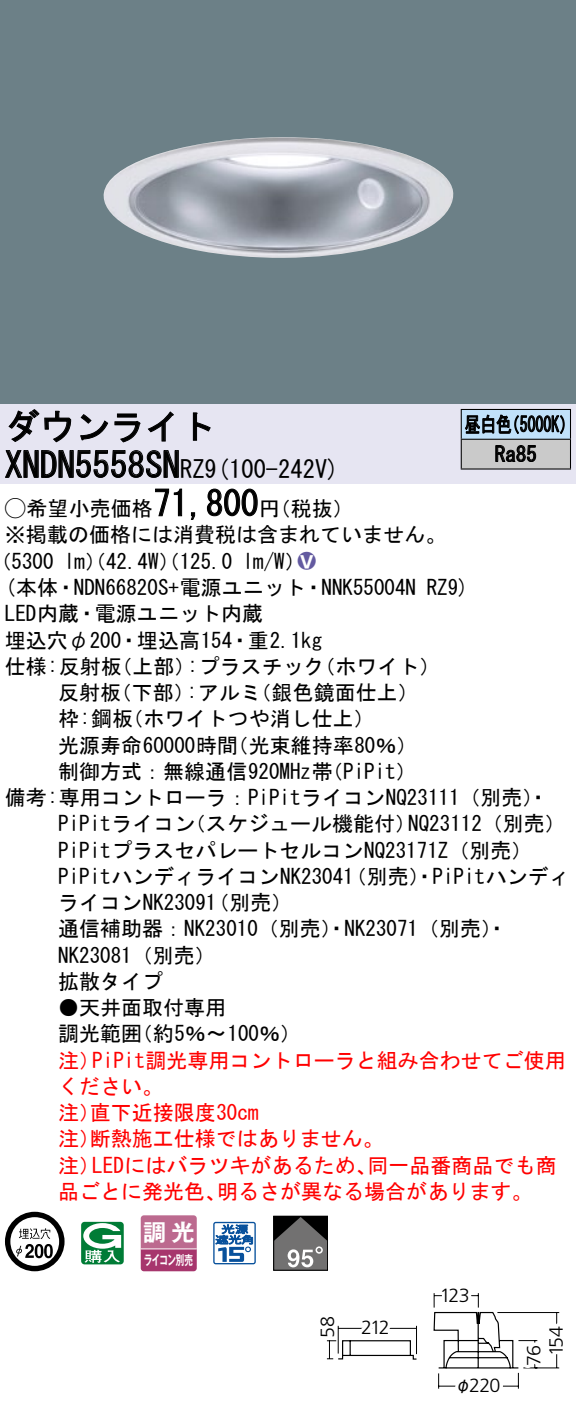
<style>
.page{position:relative;width:576px;height:1410px;background:#fff}
.page>*{position:absolute;margin:0;border:0;box-sizing:border-box;transform-origin:0 0}
.t1{font:35px "MS Gothic";color:#000}
.t2{font:24.5px "MS Gothic";color:#000}
.t3{font:23.1px "Gothic MB101 Pro De Bold 90 pv RKSJ H";color:#fff}
.t4{font:21px/26.2px "MS Gothic";color:#000}
.t5{font:21px/26.2px "MS Gothic";color:#f00}
.t6{font:21px/29.8px "MS Gothic";color:#000;scale:.75 1}
.t7{font:21px "Ford Classification 1";color:#635aa0}
.t8{font:300 19.25px/22.4px "Frutiger LT Std";letter-spacing:-.05em;color:#000}
.t9{font:15.75px "Gothic MB101 Pro Regular 90 pv RKSJ H";color:#000}
.t10{font:13.3px "Gothic MB101 Pro De Bold 90 pv RKSJ H";letter-spacing:-.05em;color:#fff;scale:.65 1}
.s1{font-size:24.5px}
.s2{font-family:"Ford Classification 1"}
.s3{color:#fff}
</style>
<div class="page">
<div style="left:0;top:0;width:575px;height:404px;background:#6c8087"></div>
<img style="left:103px;top:137px;width:351px;height:121px">
<div style="left:0;top:404px;width:575px;height:79px;background:#e6e5f2"></div>
<svg style="left:8px;top:409px;width:64px;height:34px"></svg>
<svg style="left:80px;top:413px;width:60px;height:30px"></svg>
<svg style="left:147px;top:411px;width:26px;height:31px"></svg>
<svg style="left:192px;top:412px;width:19px;height:29px"></svg>
<svg style="left:5px;top:450px;width:174px;height:28px"></svg>
<svg style="left:155px;top:488px;width:27px;height:29px"></svg>
<svg style="left:190px;top:512px;width:6px;height:8px"></svg>
<svg style="left:207px;top:488px;width:51px;height:29px"></svg>
<svg style="left:5px;top:1212px;width:59px;height:59px"></svg>
<svg style="left:44px;top:1244px;width:9px;height:14px"></svg>
<svg style="left:81px;top:1222px;width:43px;height:42px"></svg>
<svg style="left:140px;top:1215px;width:56px;height:56px"></svg>
<hr style="left:141px;top:1248px;width:55px;height:1px;background:#fff">
<svg style="left:213px;top:1222px;width:43px;height:42px"></svg>
<div style="left:273px;top:1216px;width:55px;height:54px;border:1px solid #000"></div>
<svg style="left:273px;top:1217px;width:54px;height:53px"></svg>
<div style="left:461px;top:409px;width:109px;height:30px;background:#c1e1fa"></div>
<div style="left:461px;top:439px;width:109px;height:30px;background:#cacaca"></div>
<hr style="left:460px;top:409px;width:110px;height:1px;background:#000">
<hr style="left:569px;top:410px;width:2px;height:29px;background:#000">
<hr style="left:460px;top:439px;width:110px;height:1px;background:#000">
<hr style="left:569px;top:440px;width:2px;height:28px;background:#000">
<hr style="left:460px;top:468px;width:110px;height:2px;background:#000">
<svg style="left:460px;top:410px;width:104px;height:58px"></svg>
<svg style="left:326px;top:1293px;width:234px;height:96px"></svg>
<h1 class="t1" style="left:5px;top:409px;width:212px">ダウンライト</h1>
<p class="t2" style="left:204px;top:456px;width:136px">(9 100-242 (V</p>
<h1 class="t1" style="left:5px;top:447px;width:201px">XNDN5558SN<span class="s1">RZ</span></h1>
<h1 class="t1" style="left:153px;top:486px;width:106px">71,800</h1>
<p class="t4" style="left:5px;top:495px;width:442px"><span class="s2">A</span>希望小売価格<br>※掲載の価格には消費税は含まれていません。</p>
<p class="t7" style="left:298px;top:550px;width:19px">2<span class="s3">8</span></p>
<p class="t4" style="left:259px;top:495px;width:96px">（円税抜(</p>
<p class="t4" style="left:243px;top:548px;width:64px">l m (W/</p>
<p class="t4" style="left:-9px;top:548px;width:65px">（5300</p>
<p class="t4" style="left:64px;top:548px;width:169px">lm）（42.4 ）（W 125.0</p>
<p class="t6" style="left:494px;top:409px;width:57px;text-indent:-30px">昼白色<br>Ra85</p>
<p class="t6" style="left:504px;top:409px;width:96px">（5000 (K</p>
<p class="t4" style="left:5px;top:574px;width:412px">(本体・NDN66820 +S 電源ユニット・NNK55004N</p>
<p class="t4" style="left:5px;top:600px;width:259px">LED内蔵・電源ユニット内蔵</p>
<p class="t4" style="left:5px;top:627px;width:318px">埋込穴φ200・埋込高154・重2.1kg</p>
<p class="t4" style="left:314px;top:653px;width:127px">（ホワイト(</p>
<p class="t4" style="left:426px;top:574px;width:44px">RZ (9</p>
<p class="t4" style="left:187px;top:653px;width:139px">:プラスチック</p>
<p class="t4" style="left:5px;top:653px;width:118px">仕様:反射板</p>
<p class="t4" style="left:111px;top:653px;width:85px">（上部）</p>
<p class="t4" style="left:58px;top:679px;width:64px">反射板</p>
<p class="t4" style="left:111px;top:679px;width:85px">（下部）</p>
<p class="t4" style="left:187px;top:679px;width:76px">:アルミ</p>
<p class="t4" style="left:250px;top:679px;width:169px">（銀色鏡面仕上(</p>
<p class="t4" style="left:58px;top:705px;width:76px">枠:鋼板</p>
<p class="t4" style="left:122px;top:705px;width:253px">（ホワイトつや消し仕上(</p>
<p class="t4" style="left:58px;top:732px;width:181px">光源寿命60000時間</p>
<p class="t4" style="left:227px;top:732px;width:191px">（光束維持率80％(</p>
<p class="t4" style="left:58px;top:758px;width:276px">制御方式：無線通信920MHz帯</p>
<p class="t4" style="left:5px;top:784px;width:545px">備考:専用コントローラ：PiPitライコンNQ23111（別売・(</p>
<p class="t4" style="left:408px;top:810px;width:159px">NQ23112（別売(</p>
<p class="t4" style="left:322px;top:758px;width:96px">（PiPit(</p>
<p class="t4" style="left:185px;top:810px;width:232px">（スケジュール機能付）</p>
<p class="t4" style="left:58px;top:810px;width:139px">PiPitライコン</p>
<p class="t4" style="left:58px;top:837px;width:475px">PiPitプラスセパレートセルコンNQ23171 （Z 別売(</p>
<p class="t4" style="left:346px;top:863px;width:225px">（別売）・PiPitハンディ</p>
<p class="t4" style="left:208px;top:863px;width:147px;text-indent:-150px">PiPitハンディライコンNK23041（別売(</p>
<p class="t4" style="left:58px;top:889px;width:450px">ライコンNK23091<br>通信補助器：NK23010（別売）・NK23071（別売・(<br>NK23081（別売(<br>拡散タイプ</p>
<p class="t4" style="left:132px;top:994px;width:171px;text-indent:-73px">●天井面取付専用<br>（約5％〜100％(</p>
<p class="t4" style="left:58px;top:1020px;width:85px">調光範囲</p>
<p class="t5" style="left:92px;top:1047px;width:475px">PiPit調光専用コントローラと組み合わせてご使用</p>
<p class="t5" style="left:58px;top:1047px;width:43px">注）</p>
<p class="t5" style="left:58px;top:1073px;width:106px">ください。</p>
<p class="t5" style="left:90px;top:1099px;width:170px">直下近接限度30cm</p>
<p class="t5" style="left:90px;top:1099px;width:295px;text-indent:-32px">注）<br>断熱施工仕様ではありません。</p>
<p class="t5" style="left:58px;top:1125px;width:43px">注）</p>
<p class="t5" style="left:92px;top:1152px;width:286px">LEDにはバラツキがあるため、</p>
<p class="t5" style="left:367px;top:1152px;width:190px">同一品番商品でも商</p>
<p class="t5" style="left:58px;top:1152px;width:43px">注）</p>
<p class="t5" style="left:58px;top:1178px;width:169px">品ごとに発光色、</p>
<p class="t5" style="left:217px;top:1178px;width:317px">明るさが異なる場合があります。</p>
<p class="t3" style="left:143px;top:1212px;width:53px">調光</p>
<p class="t10" style="left:144px;top:1249px;width:77px">ライコン別売</p>
<p class="t8" style="left:316px;top:1338px;width:23px;rotate:-90deg">58</p>
<p class="t8" style="left:361px;top:1316px;width:30px">212</p>
<p class="t8" style="left:440px;top:1284px;width:31px">123</p>
<p class="t8" style="left:469px;top:1374px;width:33px">220</p>
<p class="t9" style="left:455px;top:1372px;width:17px">φ</p>
<p class="t8" style="left:522px;top:1356px;width:32px;text-indent:-10px;rotate:-90deg">76<br>154</p>
</div>
